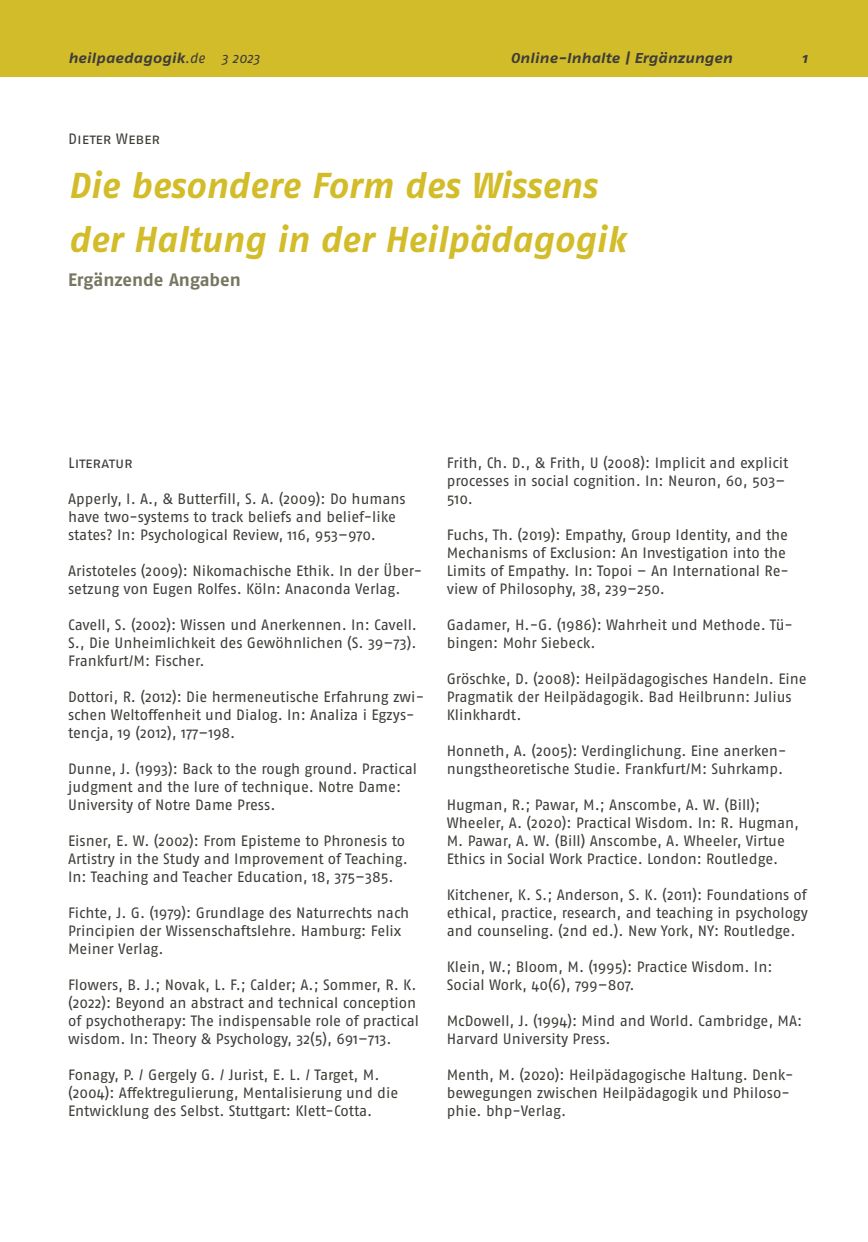
<style>
.page{position:relative;width:868px;height:1242px;background:#fff}
.page>*{position:absolute;margin:0;border:0;box-sizing:border-box;transform-origin:0 0}
.Head_gelb_groß{font:italic 700 36px/54px "Fago No";color:#d3bc29}
.Head_gelb_klein{font:700 18px "Fago No";color:#787661}
.Text{font:15px/18px "Fago No";color:#3e3d39}
.Autor{font:15px "Fago No Regular Caps";letter-spacing:-.01em;color:#3e3d39}
.t1{font:italic 700 14.25px "Fago Ex";color:#3e3d39}
.s1{font-family:"Fago No";font-weight:400}
</style>
<div class="page">
<div style="left:0;top:0;width:867px;height:77px;background:#d3bc29"></div>
<p class="t1" style="left:68px;top:49px;width:193px">heilpaedagogik<span class="s1">.de 3 2023</span></p>
<p class="t1" style="left:510px;top:49px;width:223px">Online-Inhalte | Ergänzungen</p>
<p class="t1" style="left:801px;top:49px;width:7px">1</p>
<p class="Autor" style="left:68px;top:130px;width:94px">Dieter Weber</p>
<p class="Head_gelb_groß" style="left:68px;top:158px;width:559px">Die besondere Form des Wissens der Haltung in der Heilpädagogik</p>
<p class="Head_gelb_klein" style="left:68px;top:270px;width:174px">Ergänzende Angaben</p>
<p class="Autor" style="left:68px;top:454px;width:66px">Literatur</p>
<p class="Text" style="left:68px;top:490px;width:339px">Apperly, I. A., &amp; Butterfill, S. A. (2009): Do humans have two-systems to track beliefs and belief-like states? In: Psychological Review, 116, 953–970.</p>
<p class="Text" style="left:68px;top:562px;width:356px">Aristoteles (2009): Nikomachische Ethik. In der Über&shy;setzung von Eugen Rolfes. Köln: Anaconda Verlag.</p>
<p class="Text" style="left:68px;top:616px;width:350px;text-align:justify">Cavell, S. (2002): Wissen und Anerkennen. In: Cavell.<br>S., Die Unheimlichkeit des Gewöhnlichen (S. 39–73).<br>Frankfurt/M: Fischer.</p>
<p class="Text" style="left:68px;top:688px;width:357px">Dottori, R. (2012): Die hermeneutische Erfahrung zwi&shy;schen Weltoffenheit und Dialog. In: Analiza i Egzys&shy;tencja, 19 (2012), 177–198.</p>
<p class="Text" style="left:68px;top:760px;width:350px">Dunne, J. (1993): Back to the rough ground. Practical judgment and the lure of technique. Notre Dame:<br>University of Notre Dame Press.</p>
<p class="Text" style="left:68px;top:832px;width:341px">Eisner, E. W. (2002): From Episteme to Phronesis to<br>Artistry in the Study and Improvement of Teaching.<br>In: Teaching and Teacher Education, 18, 375–385.</p>
<p class="Text" style="left:68px;top:904px;width:343px">Fichte, J. G. (1979): Grundlage des Naturrechts nach<br>Principien der Wissenschaftslehre. Hamburg: Felix<br>Meiner Verlag.</p>
<p class="Text" style="left:68px;top:976px;width:352px">Flowers, B. J.; Novak, L. F.; Calder; A.; Sommer, R. K. (2022): Beyond an abstract and technical conception of psychotherapy: The indispensable role of practical wisdom. In: Theory &amp; Psychology, 32(5), 691–713.</p>
<p class="Text" style="left:68px;top:1066px;width:331px">Fonagy, P. / Gergely G. / Jurist, E. L. / Target, M. (2004): Affektregulierung, Mentalisierung und die<br>Entwicklung des Selbst. Stuttgart: Klett-Cotta.</p>
<p class="Text" style="left:446px;top:454px;width:343px">Frith, Ch. D., &amp; Frith, U (2008): Implicit and explicit processes in social cognition. In: Neuron, 60, 503–<br>510.</p>
<p class="Text" style="left:446px;top:526px;width:343px">Fuchs, Th. (2019): Empathy, Group Identity, and the Mechanisms of Exclusion: An Investigation into the Limits of Empathy. In: Topoi – An International Re&shy;view of Philosophy, 38, 239–250.</p>
<p class="Text" style="left:446px;top:616px;width:347px">Gadamer, H.-G. (1986): Wahrheit und Methode. Tü&shy;bingen: Mohr Siebeck.</p>
<p class="Text" style="left:446px;top:670px;width:361px">Gröschke, D. (2008): Heilpädagogisches Handeln. Eine<br>Pragmatik der Heilpädagogik. Bad Heilbrunn: Julius<br>Klinkhardt.</p>
<p class="Text" style="left:446px;top:742px;width:341px">Honneth, A. (2005): Verdinglichung. Eine anerken&shy;nungstheoretische Studie. Frankfurt/M: Suhrkamp.</p>
<p class="Text" style="left:446px;top:796px;width:354px">Hugman, R.; Pawar, M.; Anscombe, A. W. (Bill); Wheeler, A. (2020): Practical Wisdom. In: R. Hugman, M. Pawar, A. W. (Bill) Anscombe, A. Wheeler, Virtue Ethics in Social Work Practice. London: Routledge.</p>
<p class="Text" style="left:446px;top:886px;width:363px;text-align:justify">Kitchener, K. S.; Anderson, S. K. (2011): Foundations of ethical, practice, research, and teaching in psychology and counseling. (2nd ed.). New York, NY: Routledge.</p>
<p class="Text" style="left:446px;top:958px;width:327px">Klein, W.; Bloom, M. (1995): Practice Wisdom. In:<br>Social Work, 40(6), 799–807.</p>
<p class="Text" style="left:446px;top:1012px;width:357px">McDowell, J. (1994): Mind and World. Cambridge, MA:<br>Harvard University Press.</p>
<p class="Text" style="left:446px;top:1066px;width:348px">Menth, M. (2020): Heilpädagogische Haltung. Denk&shy;bewegungen zwischen Heilpädagogik und Philoso&shy;phie. bhp-Verlag.</p>
</div>
